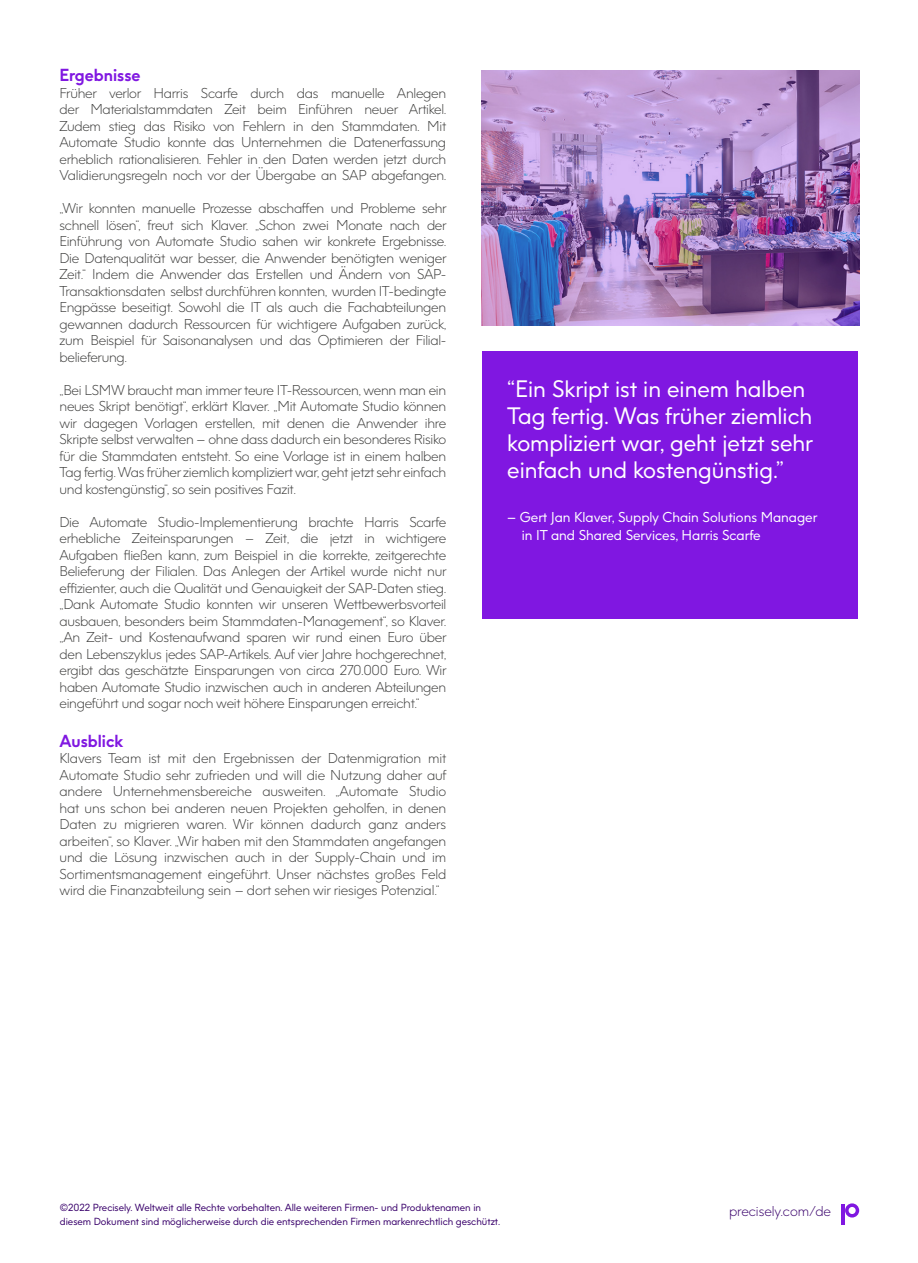
<style>
.page{position:relative;width:918px;height:1263px;background:#fff}
.page>*{position:absolute;margin:0;border:0;box-sizing:border-box;transform-origin:0 0}
.t1{font:22.5px/27px "Precisely";color:#fff}
.t2{font:700 16.5px "Precisely";color:#8017e1}
.t3{font:300 13.5px/16.5px "Precisely";letter-spacing:-.02em;color:#3c3c3b;text-align:justify}
.t4{font:13.5px/17.2px "Precisely";color:#fff}
.t5{font:300 13.5px "Precisely";color:#39006b}
.t6{font:9.75px/13.5px "Precisely";color:#39006b}
</style>
<div class="page">
<svg style="left:845px;top:1203px;width:14px;height:14px"></svg>
<hr style="left:842px;top:1204px;width:3px;height:20px;background:#8017e1">
<div style="left:483px;top:351px;width:375px;height:268px;background:#8017e1"></div>
<img style="left:482px;top:71px;width:378px;height:254px">
<p class="t2" style="left:60px;top:65px;width:83px">Ergebnisse</p>
<p class="t3" style="left:60px;top:85px;width:389px">Früher verlor Harris Scarfe durch das manuelle Anlegen der Materialstammdaten Zeit beim Einführen neuer Artikel.<br>Zudem stieg das Risiko von Fehlern in den Stammdaten. Mit Automate Studio konnte das Unternehmen die Datenerfassung erheblich rationalisieren. Fehler in den Daten werden jetzt durch Validierungsregeln noch vor der Übergabe an SAP abgefangen.</p>
<p class="t3" style="left:60px;top:200px;width:389px">„Wir konnten manuelle Prozesse abschaffen und Probleme sehr schnell lösen“, freut sich Klaver. „Schon zwei Monate nach der Einführung von Automate Studio sahen wir konkrete Ergebnisse.<br>Die Datenqualität war besser, die Anwender benötigten weniger Zeit.“ Indem die Anwender das Erstellen und Ändern von SAP-Transaktionsdaten selbst durchführen konnten, wurden IT-bedingte Engpässe beseitigt. Sowohl die IT als auch die Fachabteilungen gewannen dadurch Ressourcen für wichtigere Aufgaben zurück, zum Beispiel für Saisonanalysen und das Optimieren der Filial&shy;belieferung.</p>
<p class="t3" style="left:60px;top:382px;width:388px">„Bei LSMW braucht man immer teure IT-Ressourcen, wenn man ein neues Skript benötigt“, erklärt Klaver. „Mit Automate Studio können wir dagegen Vorlagen erstellen, mit denen die Anwender ihre Skripte selbst verwalten – ohne dass dadurch ein besonderes Risiko für die Stammdaten entsteht. So eine Vorlage ist in einem halben Tag fertig. Was früher ziemlich kompliziert war, geht jetzt sehr einfach und kostengünstig“, so sein positives Fazit.</p>
<p class="t3" style="left:60px;top:514px;width:389px">Die Automate Studio-Implementierung brachte Harris Scarfe erhebliche Zeiteinsparungen – Zeit, die jetzt in wichtigere Aufgaben fließen kann, zum Beispiel in die korrekte, zeitgerechte Belieferung der Filialen. Das Anlegen der Artikel wurde nicht nur effizienter, auch die Qualität und Genauigkeit der SAP-Daten stieg. „Dank Automate Studio konnten wir unseren Wettbewerbsvorteil ausbauen, besonders beim Stammdaten-Management“, so Klaver. „An Zeit- und Kostenaufwand sparen wir rund einen Euro über den Lebenszyklus jedes SAP-Artikels. Auf vier Jahre hochgerechnet, ergibt das geschätzte Einsparungen von circa 270.000 Euro. Wir haben Automate Studio inzwischen auch in anderen Abteilungen eingeführt und sogar noch weit höhere Einsparungen erreicht.“</p>
<p class="t2" style="left:60px;top:730px;width:65px">Ausblick</p>
<p class="t3" style="left:60px;top:750px;width:389px">Klavers Team ist mit den Ergebnissen der Datenmigration mit Automate Studio sehr zufrieden und will die Nutzung daher auf andere Unternehmensbereiche ausweiten. „Automate Studio hat uns schon bei anderen neuen Projekten geholfen, in denen Daten zu migrieren waren. Wir können dadurch ganz anders arbeiten“, so Klaver. „Wir haben mit den Stammdaten angefangen und die Lösung inzwischen auch in der Supply-Chain und im Sortimentsmanagement eingeführt. Unser nächstes großes Feld wird die Finanzabteilung sein – dort sehen wir riesiges Potenzial.“</p>
<h1 class="t1" style="left:507px;top:375px;width:307px">“Ein Skript ist in einem halben<br>Tag fertig. Was früher ziemlich kompliziert war, geht jetzt sehr einfach und kostengünstig.”</h1>
<p class="t4" style="left:522px;top:509px;width:297px;text-indent:-14px">– Gert Jan Klaver, Supply Chain Solutions Manager in IT and Shared Services, Harris Scarfe</p>
<p class="t6" style="left:60px;top:1201px;width:442px">©2022 Precisely. Weltweit alle Rechte vorbehalten. Alle weiteren Firmen- und Produktenamen in diesem Dokument sind möglicherweise durch die entsprechenden Firmen markenrechtlich geschützt.</p>
<p class="t5" style="left:729px;top:1203px;width:104px">precisely.com/de</p>
</div>
